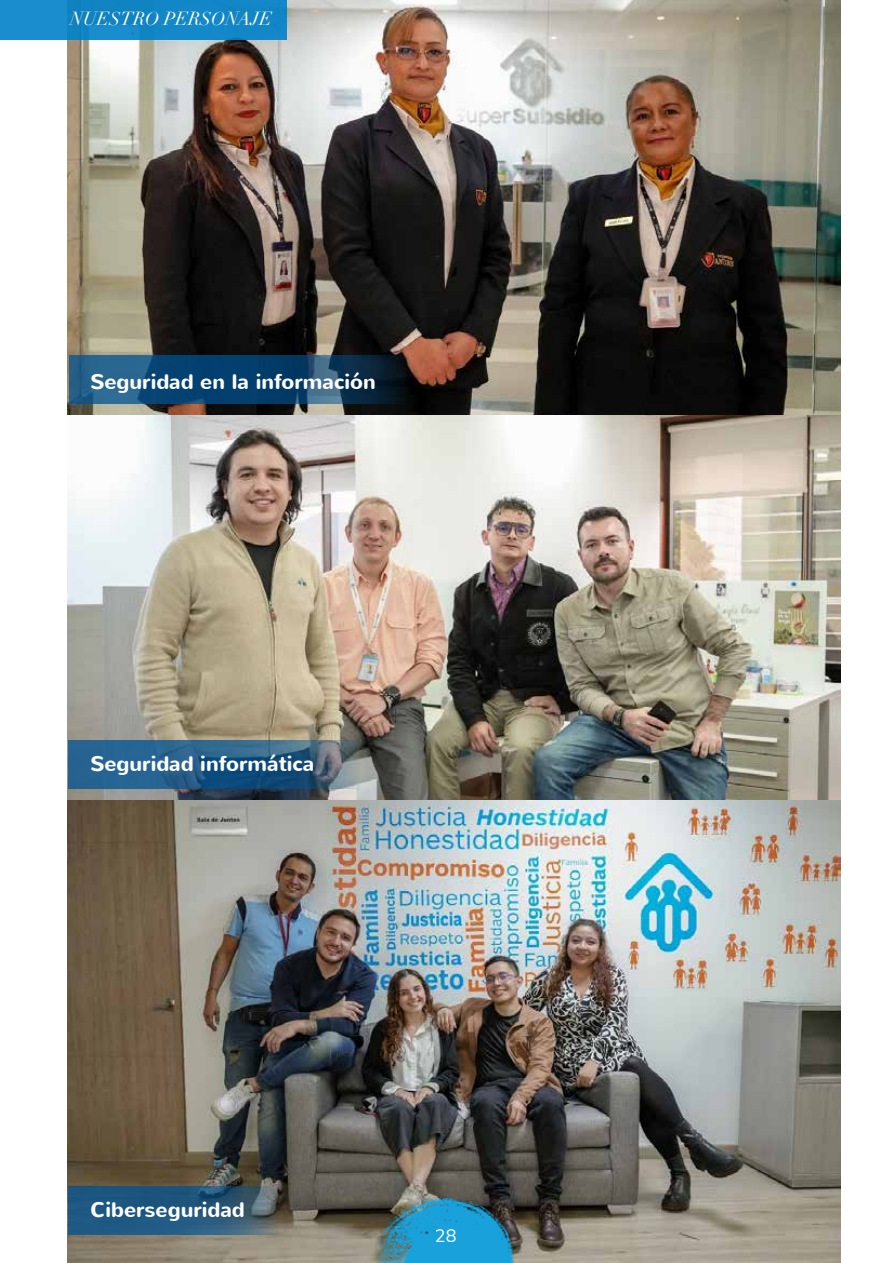
<style>
.page{position:relative;width:893px;height:1263px;background:#fff}
.page>*{position:absolute;margin:0;border:0;box-sizing:border-box;transform-origin:0 0}
.t1{font:700 21px "Nunito";color:#fff}
.t2{font:italic 18.45px "Didot";color:#fff}
.t3{font:18px "Nunito Sans";color:#fff}
</style>
<div class="page">
<img style="left:68px;top:0;width:772px;height:415px">
<img style="left:68px;top:415px;width:772px;height:385px">
<img style="left:68px;top:800px;width:772px;height:463px">
<svg style="left:69px;top:355px;width:339px;height:49px;background:#12456a"></svg>
<svg style="left:69px;top:740px;width:291px;height:48px;background:#2e6086"></svg>
<svg style="left:69px;top:1186px;width:210px;height:48px;background:#29597a"></svg>
<hr style="left:892px;top:29px;width:1px;height:40px;background:#0081c9">
<div style="left:0;top:0;width:287px;height:40px;background:#1387c7"></div>
<p class="t2" style="left:70px;top:7px;width:203px">NUESTRO PERSONAJE</p>
<p class="t1" style="left:90px;top:368px;width:287px">Seguridad en la información</p>
<p class="t1" style="left:90px;top:750px;width:226px">Seguridad informática</p>
<p class="t1" style="left:90px;top:1196px;width:156px">Ciberseguridad</p>
<p class="t3" style="left:435px;top:1222px;width:23px">28</p>
</div>
